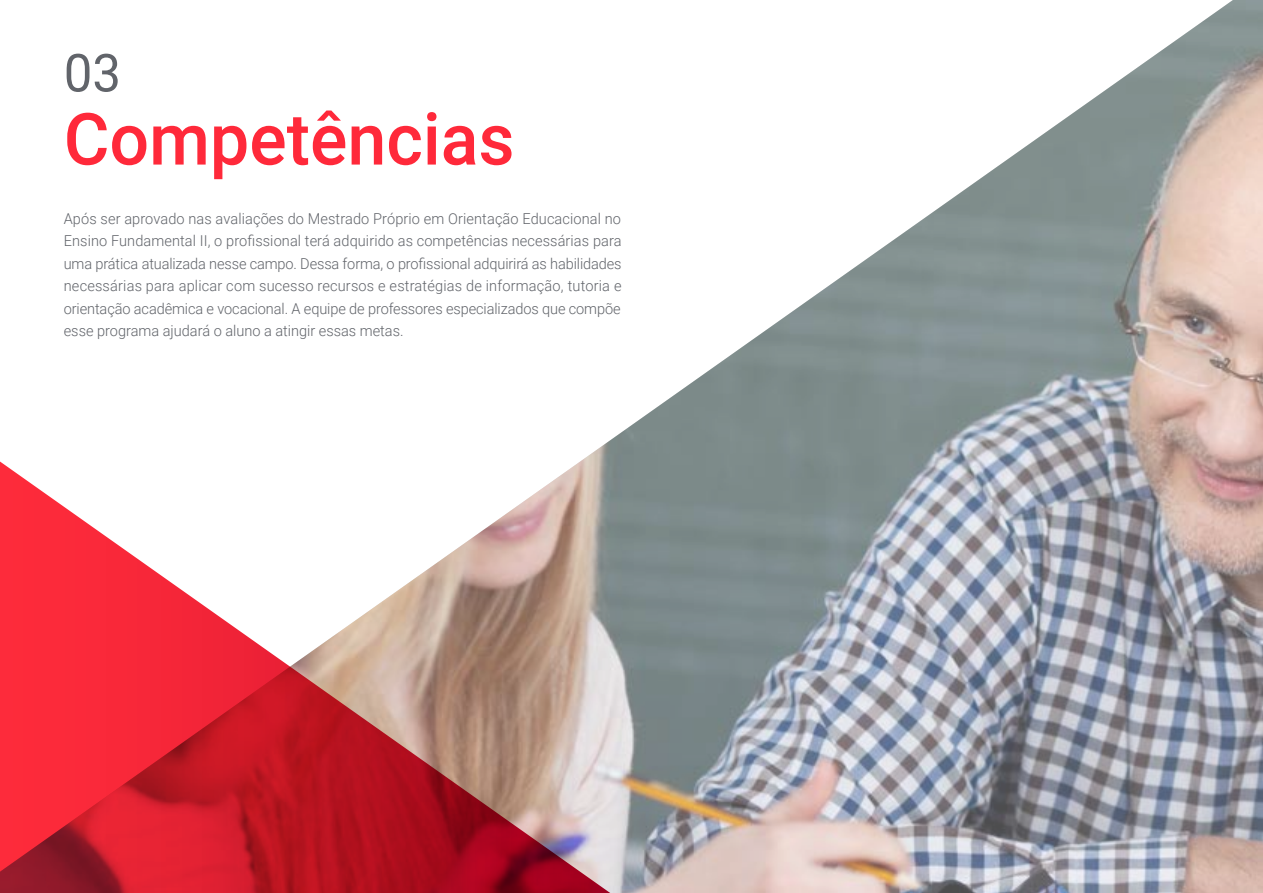
<style>
.page{position:relative;width:1263px;height:893px;background:#fff}
.page>*{position:absolute;margin:0;border:0;box-sizing:border-box;transform-origin:0 0}
.t1{font:500 72px "Roboto";color:#ff293a}
.t2{font:52.5px "Roboto";color:#61646a}
.t3{font:300 15px/22.5px "Roboto";color:#61646a;text-align:justify}
</style>
<div class="page">
<img style="left:602px;top:0;width:661px;height:893px">
<svg style="left:0;top:446px;width:640px;height:447px"></svg>
<h2 class="t2" style="left:64px;top:36px;width:59px">03</h2>
<h1 class="t1" style="left:64px;top:89px;width:452px">Competências</h1>
<p class="t3" style="left:64px;top:207px;width:559px">Após ser aprovado nas avaliações do Mestrado Próprio em Orientação Educacional no Ensino Fundamental II, o profissional terá adquirido as competências necessárias para uma prática atualizada nesse campo. Dessa forma, o profissional adquirirá as habilidades necessárias para aplicar com sucesso recursos e estratégias de informação, tutoria e orientação acadêmica e vocacional. A equipe de professores especializados que compõe esse programa ajudará o aluno a atingir essas metas.</p>
</div>
